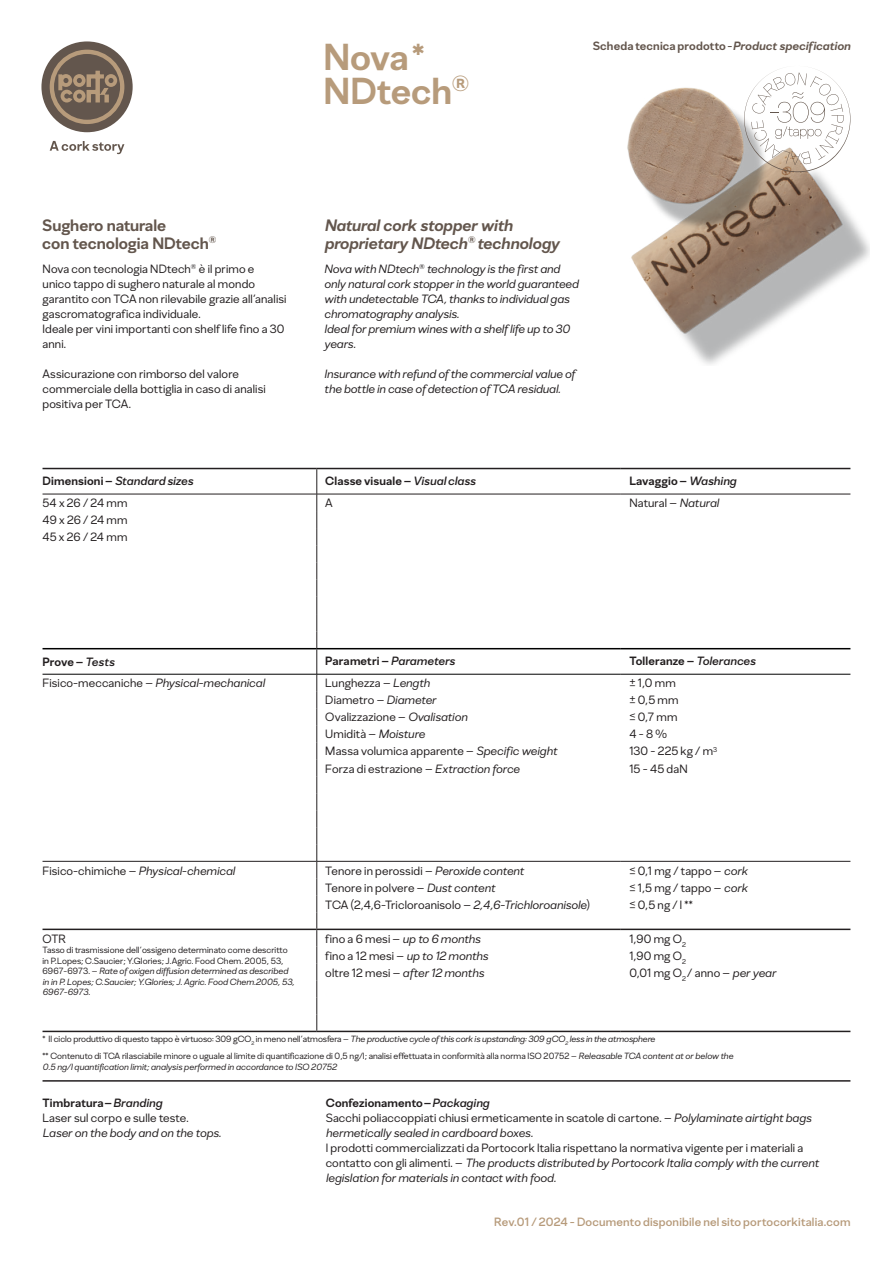
<style>
.page{position:relative;width:893px;height:1263px;background:#fff}
.page>*{position:absolute;margin:0;border:0;box-sizing:border-box;transform-origin:0 0}
.t1{font:700 37.5px/34.2px "Amorim Sans";letter-spacing:-.005em;color:#b79b7b}
.t2{font:italic 700 16.5px/17.7px "Amorim Sans";color:#63564d}
.t3{font:700 16.5px/17.7px "Amorim Sans";color:#63564d}
.t4{font:12px/15px "Amorim Sans";letter-spacing:.015em;color:#231f20}
.t5{font:italic 12px/15px "Amorim Sans";letter-spacing:.005em;color:#231f20}
.t6{font:700 12px "Amorim Sans";letter-spacing:.01em;color:#231f20}
.t7{font:500 12px "Amorim Sans";letter-spacing:.015em;color:#b79b7b}
.t8{font:700 12px "Amorim Sans";letter-spacing:.01em;color:#63564d}
.t9{font:italic 500 12px "Amorim Sans";letter-spacing:.005em;color:#231f20}
.t10{font:9px/10.5px "Amorim Sans";letter-spacing:.01em;color:#231f20}
.t11{font:italic 9px "Amorim Sans";letter-spacing:.01em;color:#231f20}
.s1{font-weight:500;font-style:italic}
.s2{font-style:italic}
.s3{font-weight:700;font-style:normal}
.s4{font-style:normal}
.s5{font-weight:700}
</style>
<div class="page">
<hr style="left:43px;top:468px;width:274px;height:1px;background:#231f20">
<hr style="left:317px;top:468px;width:304px;height:1px;background:#231f20">
<hr style="left:621px;top:468px;width:229px;height:1px;background:#231f20">
<svg style="left:317px;top:469px;width:1px;height:562px"></svg>
<hr style="left:43px;top:928px;width:274px;height:2px;background:#231f20">
<hr style="left:317px;top:928px;width:304px;height:2px;background:#231f20">
<hr style="left:43px;top:1031px;width:274px;height:1px;background:#231f20">
<hr style="left:317px;top:1031px;width:304px;height:1px;background:#231f20">
<hr style="left:621px;top:928px;width:229px;height:2px;background:#231f20">
<hr style="left:621px;top:1031px;width:229px;height:1px;background:#231f20">
<hr style="left:43px;top:648px;width:274px;height:1px;background:#000">
<hr style="left:317px;top:648px;width:304px;height:1px;background:#000">
<hr style="left:621px;top:648px;width:229px;height:1px;background:#000">
<hr style="left:43px;top:674px;width:274px;height:1px;background:#000">
<hr style="left:317px;top:674px;width:304px;height:1px;background:#000">
<hr style="left:621px;top:674px;width:229px;height:1px;background:#000">
<hr style="left:43px;top:861px;width:274px;height:1px;background:#231f20">
<hr style="left:317px;top:861px;width:304px;height:1px;background:#231f20">
<hr style="left:621px;top:861px;width:229px;height:1px;background:#231f20">
<hr style="left:43px;top:494px;width:274px;height:1px;background:#231f20">
<hr style="left:317px;top:494px;width:304px;height:1px;background:#231f20">
<hr style="left:621px;top:494px;width:229px;height:1px;background:#231f20">
<img style="left:627px;top:87px;width:242px;height:278px">
<hr style="left:43px;top:1080px;width:807px;height:2px;background:#231f20">
<div style="left:41px;top:41px;width:92px;height:91px;background:#63564d;border-radius:50%"></div>
<svg style="left:50px;top:50px;width:74px;height:74px"></svg>
<svg style="left:50px;top:141px;width:74px;height:13px"></svg>
<svg style="left:744px;top:69px;width:106px;height:103px"></svg>
<h1 class="t1" style="left:323px;top:39px;width:147px">Nova *<br>NDtech<sup>®</sup></h1>
<p class="t8" style="left:593px;top:39px;width:259px">Scheda tecnica prodotto <span class="s1">-</span> <span class="s2">Product specification</span></p>
<h2 class="t3" style="left:42px;top:216px;width:176px">Sughero naturale<br>con tecnologia NDtech<sup>®</sup></h2>
<p class="t4" style="left:43px;top:261px;width:245px">Nova con tecnologia NDtech<sup>®</sup> è il primo e<br>unico tappo di sughero naturale al mondo garantito con TCA non rilevabile grazie all’analisi gascromatografica individuale.<br>Ideale per vini importanti con shelf life fino a 30 anni.</p>
<p class="t4" style="left:43px;top:366px;width:225px">Assicurazione con rimborso del valore commerciale della bottiglia in caso di analisi positiva per TCA.</p>
<h2 class="t2" style="left:324px;top:216px;width:237px">Natural cork stopper with proprietary NDtech<sup>®</sup> technology</h2>
<p class="t5" style="left:324px;top:261px;width:256px">Nova with NDtech<sup>®</sup> technology is the first and only natural cork stopper in the world guaranteed with undetectable TCA, thanks to individual gas chromatography analysis.<br>Ideal for premium wines with a shelf life up to 30 years.</p>
<p class="t5" style="left:324px;top:366px;width:252px">Insurance with refund of the commercial value of the bottle in case of detection of TCA residual.</p>
<p class="t9" style="left:43px;top:473px;width:152px"><span class="s3">Dimensioni –</span> Standard sizes</p>
<p class="t6" style="left:325px;top:473px;width:152px">Classe visuale – <span class="s1">Visual class</span></p>
<p class="t6" style="left:629px;top:473px;width:109px">Lavaggio – <span class="s1">Washing</span></p>
<p class="t4" style="left:43px;top:495px;width:86px">54 x 26 / 24 mm</p>
<p class="t4" style="left:325px;top:495px;width:9px">A</p>
<p class="t4" style="left:629px;top:495px;width:91px">Natural – <span class="s2">Natural</span></p>
<p class="t4" style="left:43px;top:511px;width:87px;line-height:17px">49 x 26 / 24 mm<br>45 x 26 / 24 mm</p>
<p class="t6" style="left:43px;top:654px;width:73px">Prove – <span class="s1">Tests</span></p>
<p class="t6" style="left:325px;top:653px;width:131px">Parametri – <span class="s1">Parameters</span></p>
<p class="t6" style="left:629px;top:653px;width:128px">Tolleranze – <span class="s1">Tolerances</span></p>
<p class="t5" style="left:43px;top:675px;width:224px"><span class="s4">Fisico-meccaniche –</span> Physical-mechanical</p>
<p class="t4" style="left:325px;top:675px;width:106px">Lunghezza – <span class="s2">Length</span></p>
<p class="t4" style="left:629px;top:675px;width:48px">± 1,0 mm</p>
<p class="t4" style="left:325px;top:692px;width:112px">Diametro – <span class="s2">Diameter</span></p>
<p class="t4" style="left:629px;top:692px;width:51px">± 0,5 mm</p>
<p class="t4" style="left:325px;top:709px;width:144px">Ovalizzazione – <span class="s2">Ovalisation</span></p>
<p class="t4" style="left:629px;top:709px;width:50px">≤ 0,7 mm</p>
<p class="t4" style="left:325px;top:726px;width:101px">Umidità – <span class="s2">Moisture</span></p>
<p class="t4" style="left:629px;top:726px;width:39px">4 - 8 %</p>
<p class="t4" style="left:325px;top:744px;width:233px">Massa volumica apparente – <span class="s2">Specific weight</span></p>
<p class="t4" style="left:629px;top:744px;width:89px">130 - 225 kg / m<sup>3</sup></p>
<p class="t4" style="left:325px;top:761px;width:196px">Forza di estrazione – <span class="s2">Extraction force</span></p>
<p class="t4" style="left:629px;top:761px;width:60px">15 - 45 daN</p>
<p class="t5" style="left:43px;top:863px;width:194px"><span class="s4">Fisico-chimiche –</span> Physical-chemical</p>
<p class="t4" style="left:325px;top:863px;width:200px">Tenore in perossidi – <span class="s2">Peroxide content</span></p>
<p class="t4" style="left:629px;top:863px;width:120px">≤ 0,1 mg / tappo – <span class="s2">cork</span></p>
<p class="t4" style="left:325px;top:880px;width:171px">Tenore in polvere – <span class="s2">Dust content</span></p>
<p class="t4" style="left:629px;top:880px;width:120px">≤ 1,5 mg / tappo – <span class="s2">cork</span></p>
<p class="t4" style="left:325px;top:897px;width:266px">TCA (2,4,6-Tricloroanisolo – <span class="s2">2,4,6-Trichloroanisole</span>)</p>
<p class="t4" style="left:629px;top:897px;width:65px">≤ 0,5 ng / l **</p>
<p class="t4" style="left:43px;top:931px;width:25px">OTR</p>
<p class="t10" style="left:43px;top:944px;width:253px">Tasso di trasmissione dell’ossigeno determinato come descritto in P.Lopes; C.Saucier; Y.Glories; J.Agric. Food Chem. 2005, 53, 6967-6973. – <span class="s2">Rate of oxigen diffusion determined as described in in P. Lopes; C.Saucier; Y.Glories; J. Agric. Food Chem.2005, 53, 6967-6973.</span></p>
<p class="t4" style="left:325px;top:931px;width:157px">fino a 6 mesi – <span class="s2">up to 6 months</span></p>
<p class="t4" style="left:629px;top:931px;width:58px">1,90 mg O<sub>2</sub></p>
<p class="t4" style="left:325px;top:948px;width:164px">fino a 12 mesi – <span class="s2">up to 12 months</span></p>
<p class="t4" style="left:629px;top:948px;width:58px">1,90 mg O<sub>2</sub></p>
<p class="t5" style="left:325px;top:965px;width:160px"><span class="s4">oltre 12 mesi –</span> after 12 months</p>
<p class="t4" style="left:629px;top:965px;width:148px">0,01 mg O<sub>2</sub> / anno – <span class="s2">per year</span></p>
<p class="t10" style="left:43px;top:1031px;width:692px;line-height:16.6px">* Il ciclo produttivo di questo tappo è virtuoso: 309 gCO<sub>2</sub> in meno nell’atmosfera – <span class="s2">The productive cycle of this cork is upstanding: 309 gCO</span><sub>2</sub> <span class="s2">less in the atmosphere<br></span>** Contenuto di TCA rilasciabile minore o uguale al limite di quantificazione di 0,5 ng/l; analisi effettuata in conformità alla norma ISO 20752 – <span class="s2">Releasable TCA content at or below the</span></p>
<p class="t11" style="left:43px;top:1061px;width:296px">0.5 ng/l quantification limit; analysis performed in accordance to ISO 20752</p>
<p class="t4" style="left:43px;top:1095px;width:148px"><span class="s5">Timbratura –</span> <span class="s1">Branding<br></span>Laser sul corpo e sulle teste.</p>
<p class="t5" style="left:43px;top:1125px;width:180px">Laser on the body and on the tops.</p>
<p class="t4" style="left:326px;top:1095px;width:487px"><span class="s5">Confezionamento –</span> <span class="s1">Packaging<br></span>Sacchi poliaccoppiati chiusi ermeticamente in scatole di cartone. – <span class="s2">Polylaminate airtight bags hermetically sealed in cardboard boxes.</span></p>
<p class="t4" style="left:326px;top:1140px;width:495px">I prodotti commercializzati da Portocork Italia rispettano la normativa vigente per i materiali a contatto con gli alimenti. – <span class="s2">The products distributed by Portocork Italia comply with the current legislation for materials in contact with food.</span></p>
<p class="t7" style="left:494px;top:1214px;width:358px">Rev.01 / 2024 - Documento disponibile nel sito portocorkitalia.com</p>
</div>
